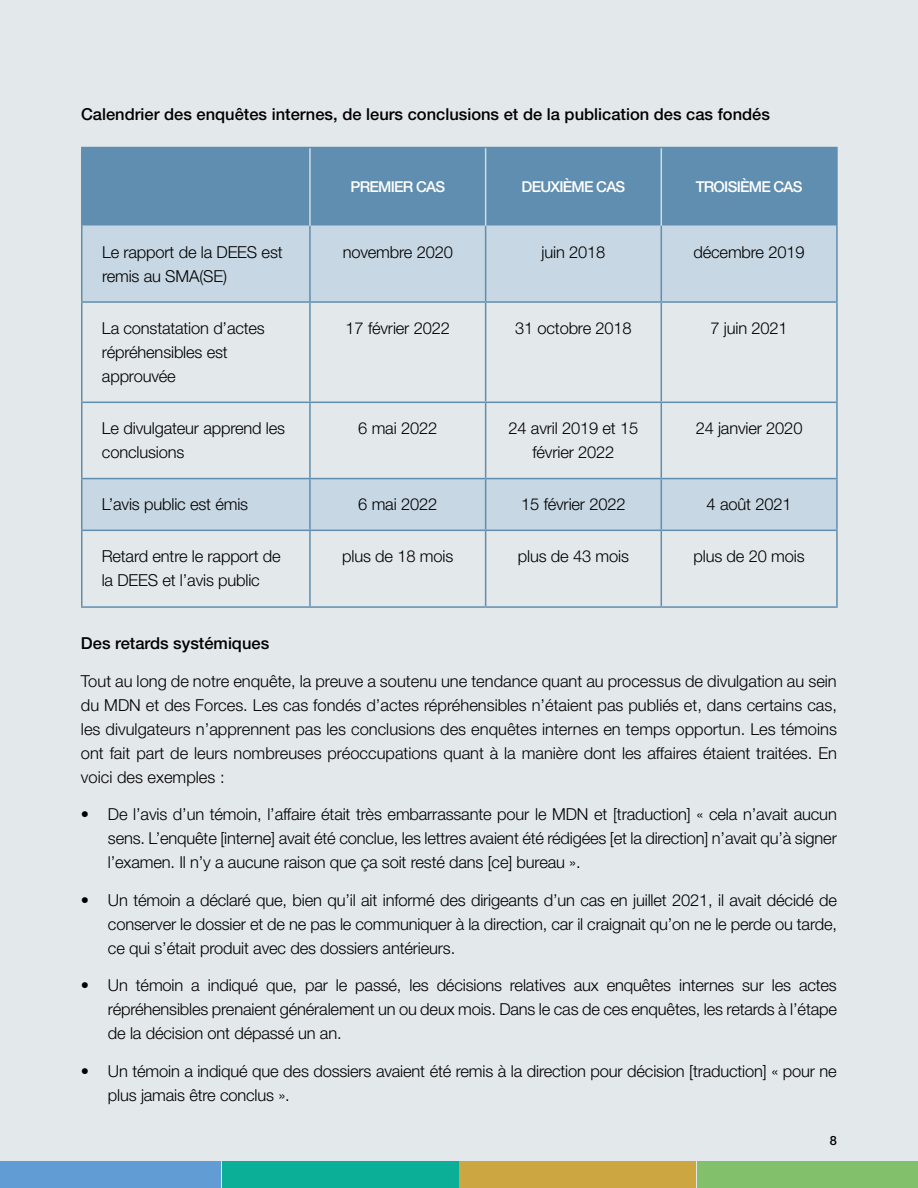
<style>
.page{position:relative;width:918px;height:1188px;background:#e3e8ea}
.page>*{position:absolute;margin:0;border:0;box-sizing:border-box;transform-origin:0 0}
.t1{font:300 16.5px/24px "Helvetica Neue LT Std";letter-spacing:-.01em;color:#000}
.t2{font:500 16.5px "Helvetica Neue LT Std";color:#000}
.t3{font:500 15px "Helvetica Neue LT Std";letter-spacing:-.05em;color:#fff}
.t4{font:500 12.75px "Helvetica Neue LT Std";color:#000}
</style>
<div class="page">
<div style="left:0;top:1161px;width:221px;height:27px;background:#619dd4"></div>
<div style="left:697px;top:1161px;width:221px;height:27px;background:#82c06c"></div>
<div style="left:222px;top:1161px;width:236px;height:27px;background:#0bae97"></div>
<div style="left:460px;top:1161px;width:236px;height:27px;background:#cca640"></div>
<div style="left:82px;top:148px;width:754px;height:78px;background:#5f8eb0"></div>
<svg style="left:82px;top:226px;width:754px;height:304px"></svg>
<hr style="left:81px;top:226px;width:1px;height:75px;background:#5f8eb0">
<hr style="left:309px;top:226px;width:2px;height:75px;background:#5f8eb0">
<hr style="left:485px;top:226px;width:1px;height:75px;background:#5f8eb0">
<hr style="left:661px;top:226px;width:1px;height:75px;background:#5f8eb0">
<hr style="left:836px;top:226px;width:2px;height:75px;background:#5f8eb0">
<hr style="left:81px;top:301px;width:229px;height:2px;background:#5f8eb0">
<hr style="left:81px;top:303px;width:1px;height:99px;background:#5f8eb0">
<hr style="left:310px;top:301px;width:176px;height:2px;background:#5f8eb0">
<hr style="left:309px;top:303px;width:2px;height:99px;background:#5f8eb0">
<hr style="left:486px;top:301px;width:175px;height:2px;background:#5f8eb0">
<hr style="left:485px;top:303px;width:1px;height:99px;background:#5f8eb0">
<hr style="left:661px;top:301px;width:177px;height:2px;background:#5f8eb0">
<hr style="left:661px;top:303px;width:1px;height:99px;background:#5f8eb0">
<hr style="left:836px;top:303px;width:2px;height:99px;background:#5f8eb0">
<hr style="left:81px;top:402px;width:229px;height:1px;background:#5f8eb0">
<hr style="left:81px;top:403px;width:1px;height:75px;background:#5f8eb0">
<hr style="left:310px;top:402px;width:176px;height:1px;background:#5f8eb0">
<hr style="left:309px;top:403px;width:2px;height:75px;background:#5f8eb0">
<hr style="left:486px;top:402px;width:175px;height:1px;background:#5f8eb0">
<hr style="left:485px;top:403px;width:1px;height:75px;background:#5f8eb0">
<hr style="left:661px;top:402px;width:177px;height:1px;background:#5f8eb0">
<hr style="left:661px;top:403px;width:1px;height:75px;background:#5f8eb0">
<hr style="left:836px;top:403px;width:2px;height:75px;background:#5f8eb0">
<hr style="left:81px;top:478px;width:229px;height:1px;background:#5f8eb0">
<hr style="left:81px;top:479px;width:1px;height:51px;background:#5f8eb0">
<hr style="left:310px;top:478px;width:176px;height:1px;background:#5f8eb0">
<hr style="left:309px;top:479px;width:2px;height:51px;background:#5f8eb0">
<hr style="left:486px;top:478px;width:175px;height:1px;background:#5f8eb0">
<hr style="left:485px;top:479px;width:1px;height:51px;background:#5f8eb0">
<hr style="left:661px;top:478px;width:177px;height:1px;background:#5f8eb0">
<hr style="left:661px;top:479px;width:1px;height:51px;background:#5f8eb0">
<hr style="left:836px;top:479px;width:2px;height:51px;background:#5f8eb0">
<hr style="left:81px;top:530px;width:229px;height:1px;background:#5f8eb0">
<hr style="left:81px;top:531px;width:1px;height:75px;background:#5f8eb0">
<hr style="left:310px;top:530px;width:176px;height:1px;background:#5f8eb0">
<hr style="left:309px;top:531px;width:2px;height:75px;background:#5f8eb0">
<hr style="left:486px;top:530px;width:175px;height:1px;background:#5f8eb0">
<hr style="left:485px;top:531px;width:1px;height:75px;background:#5f8eb0">
<hr style="left:661px;top:530px;width:177px;height:1px;background:#5f8eb0">
<hr style="left:661px;top:531px;width:1px;height:75px;background:#5f8eb0">
<hr style="left:836px;top:531px;width:2px;height:75px;background:#5f8eb0">
<hr style="left:81px;top:606px;width:229px;height:2px;background:#5f8eb0">
<hr style="left:310px;top:606px;width:176px;height:2px;background:#5f8eb0">
<hr style="left:486px;top:606px;width:175px;height:2px;background:#5f8eb0">
<hr style="left:661px;top:606px;width:177px;height:2px;background:#5f8eb0">
<hr style="left:81px;top:147px;width:229px;height:1px;background:#5f8eb0">
<hr style="left:81px;top:148px;width:1px;height:78px;background:#5f8eb0">
<hr style="left:310px;top:147px;width:176px;height:1px;background:#5f8eb0">
<hr style="left:486px;top:147px;width:175px;height:1px;background:#5f8eb0">
<hr style="left:661px;top:147px;width:177px;height:1px;background:#5f8eb0">
<hr style="left:836px;top:148px;width:2px;height:78px;background:#5f8eb0">
<hr style="left:309px;top:148px;width:2px;height:78px;background:#cfdde7">
<hr style="left:485px;top:148px;width:1px;height:78px;background:#cfdde7">
<hr style="left:661px;top:148px;width:1px;height:78px;background:#cfdde7">
<p class="t2" style="left:81px;top:104px;width:691px">Calendrier des enquêtes internes, de leurs conclusions et de la publication des cas fondés</p>
<p class="t3" style="left:350px;top:178px;width:96px">PREMIER CAS</p>
<p class="t3" style="left:522px;top:178px;width:105px">DEUXIÈME CAS</p>
<p class="t3" style="left:696px;top:178px;width:108px">TROISIÈME CAS</p>
<p class="t1" style="left:102px;top:240px;width:182px">Le rapport de la DEES est remis au SMA(SE)</p>
<p class="t1" style="left:343px;top:240px;width:112px">novembre 2020</p>
<p class="t1" style="left:542px;top:240px;width:65px">juin 2018</p>
<p class="t1" style="left:694px;top:240px;width:113px">décembre 2019</p>
<p class="t1" style="left:102px;top:316px;width:164px">La constatation d’actes répréhensibles est approuvée</p>
<p class="t1" style="left:346px;top:316px;width:106px">17 février 2022</p>
<p class="t1" style="left:515px;top:316px;width:118px">31 octobre 2018</p>
<p class="t1" style="left:710px;top:316px;width:79px">7 juin 2021</p>
<p class="t1" style="left:102px;top:416px;width:185px">Le divulgateur apprend les conclusions</p>
<p class="t1" style="left:358px;top:416px;width:80px">6 mai 2022</p>
<p class="t1" style="left:509px;top:416px;width:131px;text-align:center">24 avril 2019 et 15 février 2022</p>
<p class="t1" style="left:696px;top:416px;width:108px">24 janvier 2020</p>
<p class="t1" style="left:102px;top:492px;width:148px">L’avis public est émis</p>
<p class="t1" style="left:358px;top:492px;width:80px">6 mai 2022</p>
<p class="t1" style="left:521px;top:492px;width:106px">15 février 2022</p>
<p class="t1" style="left:707px;top:492px;width:86px">4 août 2021</p>
<p class="t1" style="left:102px;top:544px;width:180px">Retard entre le rapport de la DEES et l’avis public</p>
<p class="t1" style="left:342px;top:544px;width:113px">plus de 18 mois</p>
<p class="t1" style="left:518px;top:544px;width:113px">plus de 43 mois</p>
<p class="t1" style="left:694px;top:544px;width:113px">plus de 20 mois</p>
<p class="t2" style="left:81px;top:633px;width:190px">Des retards systémiques</p>
<p class="t1" style="left:81px;top:668px;width:758px;text-align:justify">Tout au long de notre enquête, la preuve a soutenu une tendance quant au processus de divulgation au sein du MDN et des Forces. Les cas fondés d’actes répréhensibles n’étaient pas publiés et, dans certains cas, les divulgateurs n’apprennent pas les conclusions des enquêtes internes en temps opportun. Les témoins ont fait part de leurs nombreuses préoccupations quant à la manière dont les affaires étaient traitées. En voici des exemples :</p>
<p class="t1" style="left:108px;top:802px;width:730px;text-align:justify;text-indent:-27px">• De l’avis d’un témoin, l’affaire était très embarrassante pour le MDN et [traduction] « cela n’avait aucun sens. L’enquête [interne] avait été conclue, les lettres avaient été rédigées [et la direction] n’avait qu’à signer l’examen. Il n’y a aucune raison que ça soit resté dans [ce] bureau ».</p>
<p class="t1" style="left:108px;top:887px;width:731px;text-align:justify;text-indent:-27px">• Un témoin a déclaré que, bien qu’il ait informé des dirigeants d’un cas en juillet 2021, il avait décidé de conserver le dossier et de ne pas le communiquer à la direction, car il craignait qu’on ne le perde ou tarde, ce qui s’était produit avec des dossiers antérieurs.</p>
<p class="t1" style="left:108px;top:973px;width:731px;text-align:justify;text-indent:-27px">• Un témoin a indiqué que, par le passé, les décisions relatives aux enquêtes internes sur les actes répréhensibles prenaient généralement un ou deux mois. Dans le cas de ces enquêtes, les retards à l’étape de la décision ont dépassé un an.</p>
<p class="t1" style="left:108px;top:1058px;width:730px;text-indent:-27px">• Un témoin a indiqué que des dossiers avaient été remis à la direction pour décision [traduction] « pour ne plus jamais être conclus ».</p>
<p class="t4" style="left:830px;top:1133px;width:9px">8</p>
</div>
